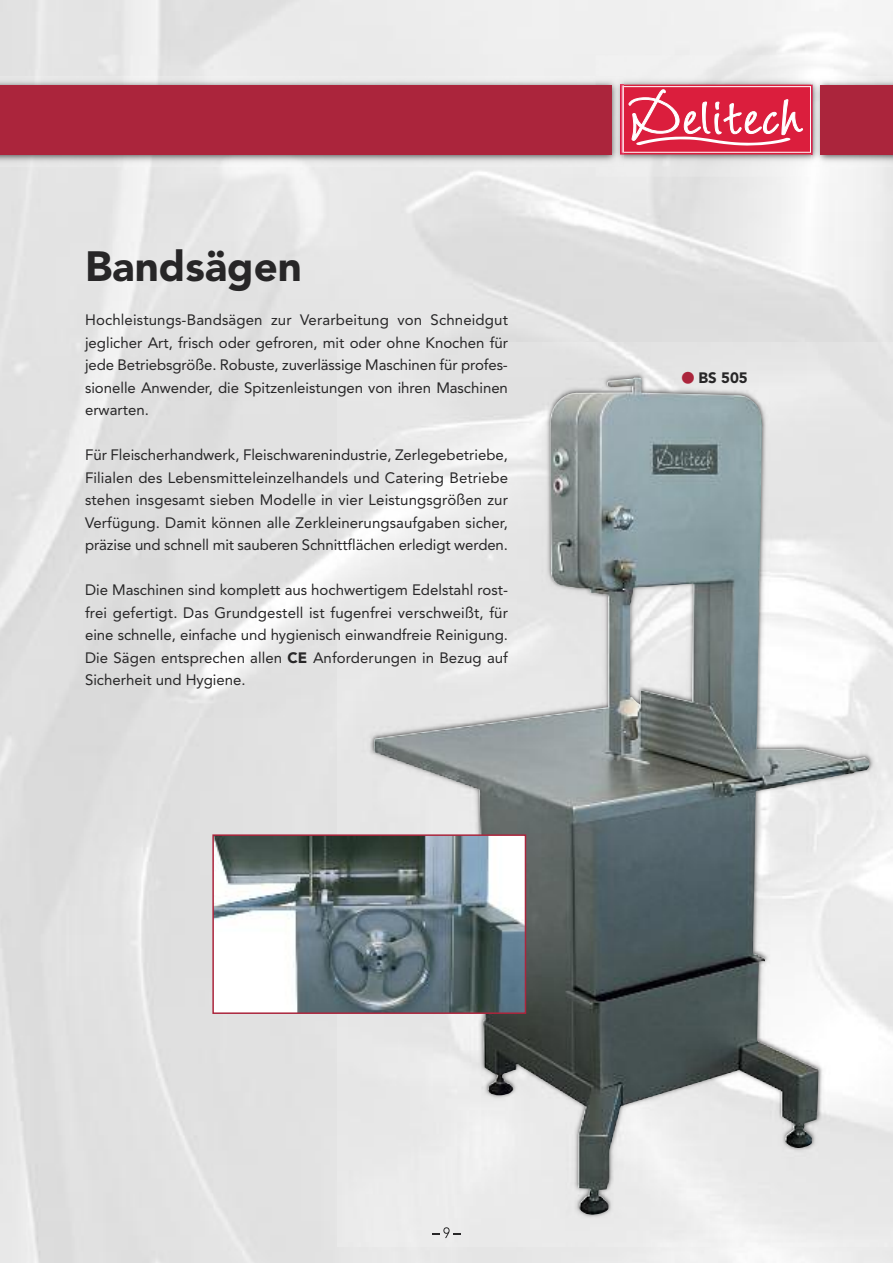
<style>
.page{position:relative;width:893px;height:1263px;background:#fff}
.page>*{position:absolute;margin:0;border:0;box-sizing:border-box;transform-origin:0 0}
.t1{font:900 42px "Avenir";color:#272627}
.t2{font:15px/22.5px "Avenir";letter-spacing:-.005em;color:#272627;text-align:justify}
.t3{font:900 15px "Avenir";color:#272627}
.s1{font-weight:900}
.s2{font-family:"European Pi One";font-weight:400;color:#ab253c}
</style>
<div class="page">
<img style="left:596px;top:55px;width:234px;height:122px">
<div style="left:621px;top:85px;width:191px;height:69px;background:#db1e3d"></div>
<div style="left:622px;top:86px;width:189px;height:67px;border:1px solid #fff"></div>
<svg style="left:628px;top:89px;width:175px;height:57px"></svg>
<img style="left:0;top:76px;width:623px;height:90px">
<img style="left:621px;top:85px;width:2px;height:69px">
<div style="left:0;top:85px;width:611px;height:69px;background:#ab253c"></div>
<img style="left:811px;top:76px;width:82px;height:90px">
<img style="left:811px;top:85px;width:1px;height:69px">
<div style="left:821px;top:85px;width:72px;height:69px;background:#ab253c"></div>
<svg style="left:432px;top:1227px;width:29px;height:11px"></svg>
<img style="left:374px;top:378px;width:496px;height:837px">
<img style="left:215px;top:837px;width:308px;height:174px">
<div style="left:212px;top:834px;width:314px;height:180px;border:2px solid #ab253c"></div>
<h1 class="t1" style="left:85px;top:250px;width:218px">Bandsägen</h1>
<p class="t2" style="left:85px;top:310px;width:424px">Hochleistungs-Bandsägen zur Verarbeitung von Schneidgut jeglicher Art, frisch oder gefroren, mit oder ohne Knochen für jede Betriebsgröße. Robuste, zuverlässige Maschinen für profes&shy;sionelle Anwender, die Spitzenleistungen von ihren Maschinen erwarten.</p>
<p class="t2" style="left:85px;top:445px;width:424px">Für Fleischerhandwerk, Fleischwarenindustrie, Zerlegebetriebe, Filialen des Lebensmitteleinzelhandels und Catering Betriebe stehen insgesamt sieben Modelle in vier Leistungsgrößen zur Verfügung. Damit können alle Zerkleinerungsaufgaben sicher, präzise und schnell mit sauberen Schnittflächen erledigt werden.</p>
<p class="t2" style="left:85px;top:580px;width:424px">Die Maschinen sind komplett aus hochwertigem Edelstahl rost&shy;frei gefertigt. Das Grundgestell ist fugenfrei verschweißt, für eine schnelle, einfache und hygienisch einwandfreie Reinigung.<br>Die Sägen entsprechen allen <span class="s1">CE</span> Anforderungen in Bezug auf Sicherheit und Hygiene.</p>
<p class="t3" style="left:682px;top:371px;width:68px"><span class="s2">-</span> BS 505</p>
</div>
